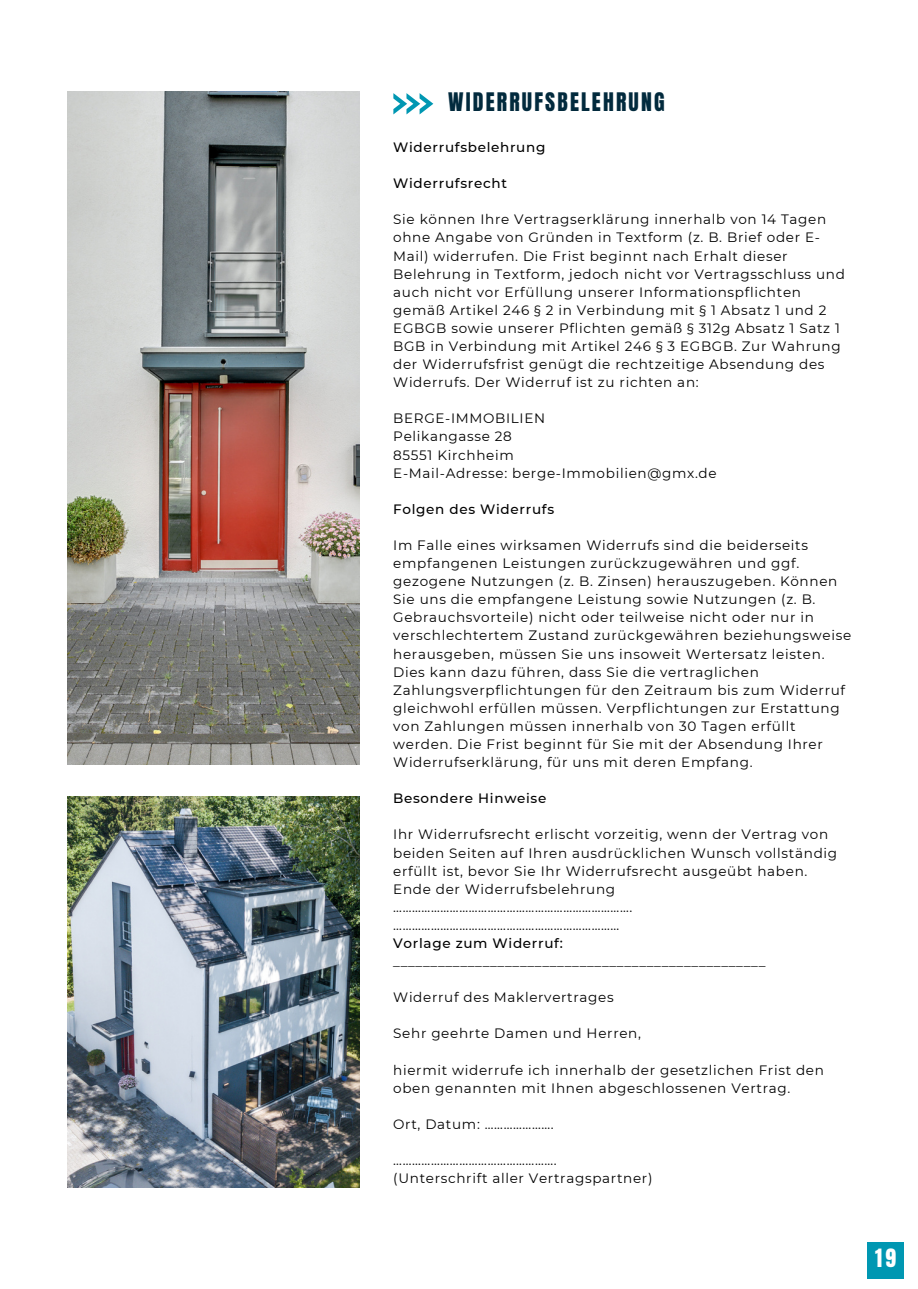
<style>
.page{position:relative;width:918px;height:1289px;background:#fff}
.page>*{position:absolute;margin:0;border:0;box-sizing:border-box;transform-origin:0 0}
.t1{font:21.75px "Anton";letter-spacing:.1em;color:#022a3d}
.t2{font:21.45px "Anton";color:#fff}
.t3{font:13.5px/18.1px "Montserrat";letter-spacing:.05em;color:#000}
.t4{font:500 13.5px "Montserrat";letter-spacing:.05em;color:#000}
</style>
<div class="page">
<img style="left:67px;top:91px;width:293px;height:672px">
<div style="left:867px;top:1241px;width:37px;height:37px;background:#0097b2"></div>
<svg style="left:393px;top:93px;width:40px;height:21px"></svg>
<img style="left:67px;top:796px;width:293px;height:390px">
<p class="t1" style="left:448px;top:86px;width:218px">WIDERRUFSBELEHRUNG</p>
<p class="t4" style="left:393px;top:139px;width:154px">Widerrufsbelehrung</p>
<p class="t4" style="left:393px;top:175px;width:115px">Widerrufsrecht</p>
<p class="t3" style="left:393px;top:210px;width:453px">Sie können Ihre Vertragserklärung innerhalb von 14 Tagen ohne Angabe von Gründen in Textform (z. B. Brief oder E-Mail) widerrufen. Die Frist beginnt nach Erhalt dieser Belehrung in Textform, jedoch nicht vor Vertragsschluss und auch nicht vor Erfüllung unserer Informationspflichten gemäß Artikel 246 § 2 in Verbindung mit § 1 Absatz 1 und 2<br>EGBGB sowie unserer Pflichten gemäß § 312g Absatz 1 Satz 1<br>BGB in Verbindung mit Artikel 246 § 3 EGBGB. Zur Wahrung der Widerrufsfrist genügt die rechtzeitige Absendung des Widerrufs. Der Widerruf ist zu richten an:</p>
<p class="t3" style="left:393px;top:409px;width:325px">BERGE-IMMOBILIEN<br>Pelikangasse 28<br>85551 Kirchheim<br>E-Mail-Adresse: berge-Immobilien@gmx.de</p>
<p class="t4" style="left:393px;top:500px;width:162px">Folgen des Widerrufs</p>
<p class="t3" style="left:393px;top:536px;width:459px">Im Falle eines wirksamen Widerrufs sind die beiderseits empfangenen Leistungen zurückzugewähren und ggf. gezogene Nutzungen (z. B. Zinsen) herauszugeben. Können Sie uns die empfangene Leistung sowie Nutzungen (z. B.<br>Gebrauchsvorteile) nicht oder teilweise nicht oder nur in verschlechtertem Zustand zurückgewähren beziehungsweise herausgeben, müssen Sie uns insoweit Wertersatz leisten.<br>Dies kann dazu führen, dass Sie die vertraglichen Zahlungsverpflichtungen für den Zeitraum bis zum Widerruf gleichwohl erfüllen müssen. Verpflichtungen zur Erstattung von Zahlungen müssen innerhalb von 30 Tagen erfüllt werden. Die Frist beginnt für Sie mit der Absendung Ihrer Widerrufserklärung, für uns mit deren Empfang.</p>
<p class="t4" style="left:393px;top:790px;width:155px">Besondere Hinweise</p>
<p class="t3" style="left:393px;top:825px;width:445px">Ihr Widerrufsrecht erlischt vorzeitig, wenn der Vertrag von beiden Seiten auf Ihren ausdrücklichen Wunsch vollständig erfüllt ist, bevor Sie Ihr Widerrufsrecht ausgeübt haben.<br>Ende der Widerrufsbelehrung …………………………………………………………………. ………………………………………………………………</p>
<p class="t4" style="left:393px;top:934px;width:171px">Vorlage zum Widerruf:</p>
<p class="t3" style="left:393px;top:951px;width:374px">__________________________________________________</p>
<p class="t3" style="left:393px;top:988px;width:222px">Widerruf des Maklervertrages</p>
<p class="t3" style="left:393px;top:1024px;width:249px">Sehr geehrte Damen und Herren,</p>
<p class="t3" style="left:393px;top:1060px;width:432px">hiermit widerrufe ich innerhalb der gesetzlichen Frist den oben genannten mit Ihnen abgeschlossenen Vertrag.</p>
<p class="t3" style="left:393px;top:1114px;width:162px">Ort, Datum: ………………….</p>
<p class="t3" style="left:393px;top:1150px;width:261px">……………………………………………. (Unterschrift aller Vertragspartner)</p>
<p class="t2" style="left:875px;top:1242px;width:23px">19</p>
</div>
